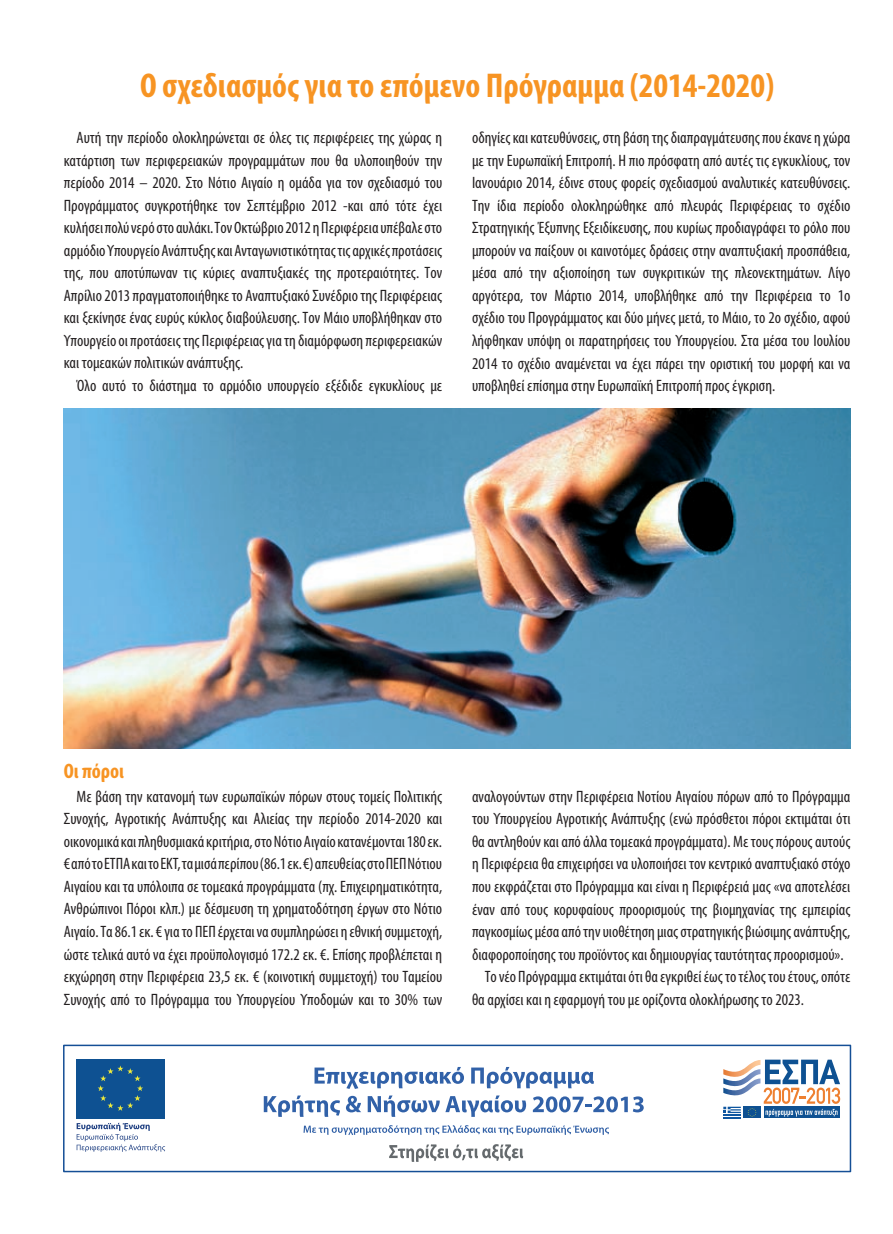
<style>
.page{position:relative;width:893px;height:1234px;background:#fff}
.page>*{position:absolute;margin:0;border:0;box-sizing:border-box;transform-origin:0 0}
.t1{font:700 condensed 34.5px "Myriad Pro";color:#f79423}
.t2{font:700 condensed 21px "Myriad Pro";color:#f79423}
.t3{font:condensed 16.5px/22.5px "Myriad Pro";color:#231f20;text-align:justify}
</style>
<div class="page">
<img style="left:64px;top:408px;width:786px;height:340px">
<svg style="left:315px;top:1067px;width:149px;height:21px"></svg>
<svg style="left:471px;top:1067px;width:123px;height:20px"></svg>
<svg style="left:264px;top:1095px;width:76px;height:21px"></svg>
<svg style="left:346px;top:1095px;width:15px;height:17px"></svg>
<svg style="left:368px;top:1095px;width:158px;height:21px"></svg>
<svg style="left:533px;top:1096px;width:111px;height:16px"></svg>
<svg style="left:303px;top:1125px;width:306px;height:9px"></svg>
<svg style="left:723px;top:1059px;width:117px;height:58px"></svg>
<svg style="left:77px;top:1122px;width:88px;height:29px"></svg>
<div style="left:76px;top:1058px;width:89px;height:59px;background:#0e5192"></div>
<svg style="left:98px;top:1065px;width:45px;height:45px"></svg>
<svg style="left:389px;top:1144px;width:134px;height:17px"></svg>
<div style="left:63px;top:1044px;width:788px;height:127px;border:2px solid #154f96"></div>
<h1 class="t1" style="left:140px;top:64px;width:636px">Ο σχεδιασμός για το επόμενο Πρόγραμμα (2014-2020)</h1>
<p class="t3" style="left:64px;top:126px;width:380px;text-indent:13px">Αυτή την περίοδο ολοκληρώνεται σε όλες τις περιφέρειες της χώρας η κατάρτιση των περιφερειακών προγραμμάτων που θα υλοποιηθούν την περίοδο 2014 – 2020. Στο Νότιο Αιγαίο η ομάδα για τον σχεδιασμό του Προγράμματος συγκροτήθηκε τον Σεπτέμβριο 2012 -και από τότε έχει κυλήσει πολύ νερό στο αυλάκι. Τον Οκτώβριο 2012 η Περιφέρεια υπέβαλε στο αρμόδιο Υπουργείο Ανάπτυξης και Ανταγωνιστικότητας τις αρχικές προτάσεις της, που αποτύπωναν τις κύριες αναπτυξιακές της προτεραιότητες. Τον Απρίλιο 2013 πραγματοποιήθηκε το Αναπτυξιακό Συνέδριο της Περιφέρειας και ξεκίνησε ένας ευρύς κύκλος διαβούλευσης. Τον Μάιο υποβλήθηκαν στο Υπουργείο οι προτάσεις της Περιφέρειας για τη διαμόρφωση περιφερειακών και τομεακών πολιτικών ανάπτυξης.</p>
<p class="t3" style="left:77px;top:374px;width:367px">Όλο αυτό το διάστημα το αρμόδιο υπουργείο εξέδιδε εγκυκλίους με</p>
<p class="t3" style="left:472px;top:126px;width:380px">οδηγίες και κατευθύνσεις, στη βάση της διαπραγμάτευσης που έκανε η χώρα με την Ευρωπαϊκή Επιτροπή. Η πιο πρόσφατη από αυτές τις εγκυκλίους, τον Ιανουάριο 2014, έδινε στους φορείς σχεδιασμού αναλυτικές κατευθύνσεις.<br>Την ίδια περίοδο ολοκληρώθηκε από πλευράς Περιφέρειας το σχέδιο Στρατηγικής Έξυπνης Εξειδίκευσης, που κυρίως προδιαγράφει το ρόλο που μπορούν να παίξουν οι καινοτόμες δράσεις στην αναπτυξιακή προσπάθεια, μέσα από την αξιοποίηση των συγκριτικών της πλεονεκτημάτων. Λίγο αργότερα, τον Μάρτιο 2014, υποβλήθηκε από την Περιφέρεια το 1ο σχέδιο του Προγράμματος και δύο μήνες μετά, το Μάιο, το 2ο σχέδιο, αφού λήφθηκαν υπόψη οι παρατηρήσεις του Υπουργείου. Στα μέσα του Ιουλίου 2014 το σχέδιο αναμένεται να έχει πάρει την οριστική του μορφή και να υποβληθεί επίσημα στην Ευρωπαϊκή Επιτροπή προς έγκριση.</p>
<p class="t2" style="left:64px;top:757px;width:62px">Οι πόροι</p>
<p class="t3" style="left:64px;top:784px;width:380px;text-indent:13px">Με βάση την κατανομή των ευρωπαϊκών πόρων στους τομείς Πολιτικής Συνοχής, Αγροτικής Ανάπτυξης και Αλιείας την περίοδο 2014-2020 και οικονομικά και πληθυσμιακά κριτήρια, στο Νότιο Αιγαίο κατανέμονται 180 εκ. € από το ΕΤΠΑ και το ΕΚΤ, τα μισά περίπου (86.1 εκ. €) απευθείας στο ΠΕΠ Νότιου Αιγαίου και τα υπόλοιπα σε τομεακά προγράμματα (πχ. Επιχειρηματικότητα, Ανθρώπινοι Πόροι κλπ.) με δέσμευση τη χρηματοδότηση έργων στο Νότιο Αιγαίο. Τα 86.1 εκ. € για το ΠΕΠ έρχεται να συμπληρώσει η εθνική συμμετοχή, ώστε τελικά αυτό να έχει προϋπολογισμό 172.2 εκ. €. Επίσης προβλέπεται η εκχώρηση στην Περιφέρεια 23,5 εκ. € (κοινοτική συμμετοχή) του Ταμείου Συνοχής από το Πρόγραμμα του Υπουργείου Υποδομών και το 30% των</p>
<p class="t3" style="left:472px;top:784px;width:380px">αναλογούντων στην Περιφέρεια Νοτίου Αιγαίου πόρων από το Πρόγραμμα</p>
<p class="t3" style="left:472px;top:807px;width:380px">του Υπουργείου Αγροτικής Ανάπτυξης (ενώ πρόσθετοι πόροι εκτιμάται ότι</p>
<p class="t3" style="left:472px;top:829px;width:380px">θα αντληθούν και από άλλα τομεακά προγράμματα). Με τους πόρους αυτούς</p>
<p class="t3" style="left:472px;top:852px;width:380px">η Περιφέρεια θα επιχειρήσει να υλοποιήσει τον κεντρικό αναπτυξιακό στόχο</p>
<p class="t3" style="left:472px;top:874px;width:380px">που εκφράζεται στο Πρόγραμμα και είναι η Περιφέρειά μας «να αποτελέσει</p>
<p class="t3" style="left:472px;top:897px;width:380px">έναν από τους κορυφαίους προορισμούς της βιομηχανίας της εμπειρίας</p>
<p class="t3" style="left:472px;top:919px;width:380px">παγκοσμίως μέσα από την υιοθέτηση μιας στρατηγικής βιώσιμης ανάπτυξης,</p>
<p class="t3" style="left:472px;top:942px;width:373px">διαφοροποίησης του προϊόντος και δημιουργίας ταυτότητας προορισμού».</p>
<p class="t3" style="left:485px;top:964px;width:367px">Το νέο Πρόγραμμα εκτιμάται ότι θα εγκριθεί έως το τέλος του έτους, οπότε</p>
<p class="t3" style="left:472px;top:987px;width:333px">θα αρχίσει και η εφαρμογή του με ορίζοντα ολοκλήρωσης το 2023.</p>
</div>
